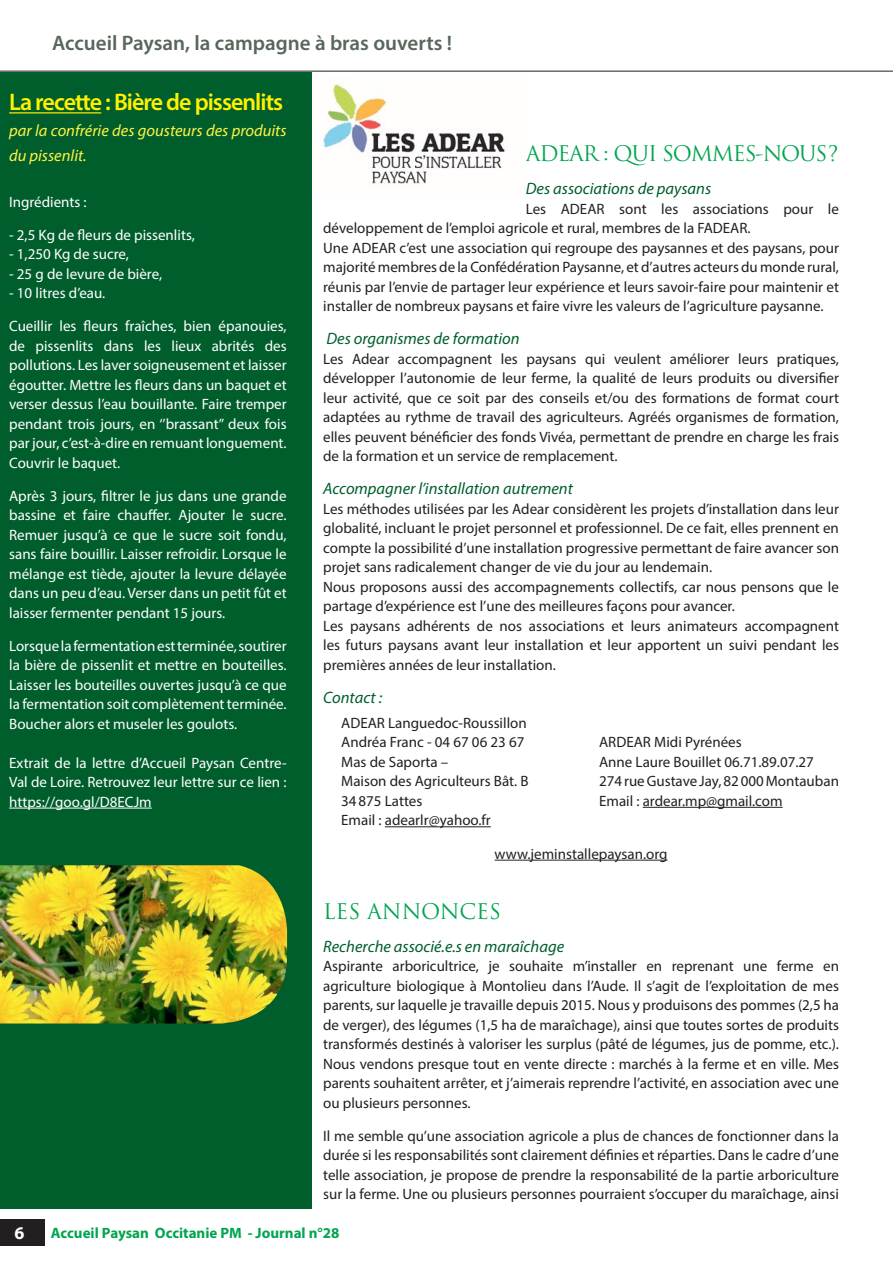
<style>
.page{position:relative;width:893px;height:1263px;background:#fff}
.page>*{position:absolute;margin:0;border:0;box-sizing:border-box;transform-origin:0 0}
.t1{font:600 24px "Myriad Pro";letter-spacing:-.04em;color:#fff101}
.t2{font:600 21px "Myriad Pro";color:#57675b}
.t3{font:21px "Trajan Pro";letter-spacing:-.05em;color:#00a54f}
.t4{font:21px "Trajan Pro";color:#00a54f}
.t5{font:700 18px "Myriad Pro";color:#fff}
.t6{font:italic 16.5px "Myriad Pro";color:#005e2c}
.t7{font:italic 16.5px/25.5px "Myriad Pro";color:#fff343}
.t8{font:15px/19.5px "Myriad Pro";color:#231f20}
.t9{font:15px/19.5px "Myriad Pro";color:#fff;text-align:justify}
.t10{font:700 15px "Myriad Pro";color:#00a54f}
</style>
<div class="page">
<div style="left:0;top:1219px;width:44px;height:26px;background:#231f20"></div>
<svg style="left:0;top:70px;width:893px;height:1px"></svg>
<hr style="left:495px;top:860px;width:172px;height:1px;background:#231f20">
<img style="left:311px;top:77px;width:194px;height:122px">
<div style="left:0;top:72px;width:311px;height:1137px;background:#005e2c"></div>
<hr style="left:9px;top:112px;width:92px;height:1px;background:#fff101">
<hr style="left:9px;top:808px;width:143px;height:1px;background:#fff">
<img style="left:0;top:865px;width:287px;height:158px">
<hr style="left:385px;top:826px;width:106px;height:1px;background:#231f20">
<hr style="left:643px;top:807px;width:140px;height:1px;background:#231f20">
<h2 class="t2" style="left:52px;top:29px;width:401px">Accueil Paysan, la campagne à bras ouverts !</h2>
<h1 class="t1" style="left:9px;top:87px;width:275px">La recette : Bière de pissenlits</h1>
<p class="t7" style="left:9px;top:117px;width:279px">par la confrérie des gousteurs des produits du pissenlit.</p>
<p class="t9" style="left:9px;top:191px;width:79px">Ingrédients :</p>
<p class="t9" style="left:9px;top:224px;width:187px">- 2,5 Kg de fleurs de pissenlits,</p>
<p class="t9" style="left:9px;top:244px;width:121px">- 1,250 Kg de sucre,</p>
<p class="t9" style="left:9px;top:263px;width:154px">- 25 g de levure de bière,</p>
<p class="t9" style="left:9px;top:283px;width:98px">- 10 litres d’eau.</p>
<p class="t9" style="left:9px;top:316px;width:279px">Cueillir les fleurs fraîches, bien épanouies, de pissenlits dans les lieux abrités des pollutions. Les laver soigneusement et laisser égoutter. Mettre les fleurs dans un baquet et verser dessus l’eau bouillante. Faire tremper pendant trois jours, en ‘’brassant’’ deux fois par jour, c’est‐à‐dire en remuant longuement.<br>Couvrir le baquet.</p>
<p class="t9" style="left:9px;top:485px;width:279px">Après 3 jours, filtrer le jus dans une grande bassine et faire chauffer. Ajouter le sucre.<br>Remuer jusqu’à ce que le sucre soit fondu, sans faire bouillir. Laisser refroidir. Lorsque le mélange est tiède, ajouter la levure délayée dans un peu d’eau. Verser dans un petit fût et laisser fermenter pendant 15 jours.</p>
<p class="t9" style="left:9px;top:635px;width:279px">Lorsque la fermentation est terminée, soutirer la bière de pissenlit et mettre en bouteilles.<br>Laisser les bouteilles ouvertes jusqu’à ce que la fermentation soit complètement terminée.<br>Boucher alors et museler les goulots.</p>
<p class="t9" style="left:9px;top:752px;width:279px">Extrait de la lettre d’Accueil Paysan Centre-Val de Loire. Retrouvez leur lettre sur ce lien : https://goo.gl/D8ECJm</p>
<h2 class="t3" style="left:526px;top:140px;width:314px">ADEAR : QUI SOMMES-NOUS?</h2>
<p class="t6" style="left:526px;top:178px;width:187px">Des associations de paysans</p>
<p class="t8" style="left:323px;top:199px;width:517px;text-indent:203px">Les ADEAR sont les associations pour le développement de l’emploi agricole et rural, membres de la FADEAR.<br>Une ADEAR c’est une association qui regroupe des paysannes et des paysans, pour majorité membres de la Confédération Paysanne, et d’autres acteurs du monde rural, réunis par l’envie de partager leur expérience et leurs savoir-faire pour maintenir et installer de nombreux paysans et faire vivre les valeurs de l’agriculture paysanne.</p>
<p class="t6" style="left:326px;top:328px;width:195px">Des organismes de formation</p>
<p class="t8" style="left:323px;top:349px;width:517px;text-align:justify">Les Adear accompagnent les paysans qui veulent améliorer leurs pratiques, développer l’autonomie de leur ferme, la qualité de leurs produits ou diversifier leur activité, que ce soit par des conseils et/ou des formations de format court adaptées au rythme de travail des agriculteurs. Agréés organismes de formation, elles peuvent bénéficier des fonds Vivéa, permettant de prendre en charge les frais de la formation et un service de remplacement.</p>
<p class="t6" style="left:323px;top:478px;width:251px">Accompagner l’installation autrement</p>
<p class="t8" style="left:323px;top:499px;width:517px">Les méthodes utilisées par les Adear considèrent les projets d’installation dans leur globalité, incluant le projet personnel et professionnel. De ce fait, elles prennent en compte la possibilité d’une installation progressive permettant de faire avancer son projet sans radicalement changer de vie du jour au lendemain.<br>Nous proposons aussi des accompagnements collectifs, car nous pensons que le partage d’expérience est l’une des meilleures façons pour avancer.<br>Les paysans adhérents de nos associations et leurs animateurs accompagnent les futurs paysans avant leur installation et leur apportent un suivi pendant les premières années de leur installation.</p>
<p class="t6" style="left:323px;top:687px;width:60px">Contact :</p>
<p class="t8" style="left:341px;top:713px;width:189px">ADEAR Languedoc-Roussillon<br>Andréa Franc - 04 67 06 23 67<br>Mas de Saporta –<br>Maison des Agriculteurs Bât. B<br>34875 Lattes<br>Email : adearlr@yahoo.fr</p>
<p class="t8" style="left:599px;top:732px;width:241px">ARDEAR Midi Pyrénées<br>Anne Laure Bouillet 06.71.89.07.27<br>274 rue Gustave Jay, 82000 Montauban<br>Email : ardear.mp@gmail.com</p>
<p class="t8" style="left:495px;top:844px;width:174px">www.jeminstallepaysan.org</p>
<h2 class="t4" style="left:323px;top:898px;width:179px">LES ANNONCES</h2>
<p class="t6" style="left:323px;top:936px;width:242px">Recherche associé.e.s en maraîchage</p>
<p class="t8" style="left:323px;top:956px;width:517px;text-align:justify">Aspirante arboricultrice, je souhaite m’installer en reprenant une ferme en agriculture biologique à Montolieu dans l’Aude. Il s’agit de l’exploitation de mes parents, sur laquelle je travaille depuis 2015. Nous y produisons des pommes (2,5 ha de verger), des légumes (1,5 ha de maraîchage), ainsi que toutes sortes de produits transformés destinés à valoriser les surplus (pâté de légumes, jus de pomme, etc.).<br>Nous vendons presque tout en vente directe : marchés à la ferme et en ville. Mes parents souhaitent arrêter, et j’aimerais reprendre l’activité, en association avec une ou plusieurs personnes.</p>
<p class="t8" style="left:323px;top:1126px;width:517px;text-align:justify">Il me semble qu’une association agricole a plus de chances de fonctionner dans la durée si les responsabilités sont clairement définies et réparties. Dans le cadre d’une telle association, je propose de prendre la responsabilité de la partie arboriculture sur la ferme. Une ou plusieurs personnes pourraient s’occuper du maraîchage, ainsi</p>
<p class="t5" style="left:15px;top:1221px;width:11px">6</p>
<p class="t10" style="left:51px;top:1223px;width:290px">Accueil Paysan Occitanie PM - Journal n°28</p>
</div>
